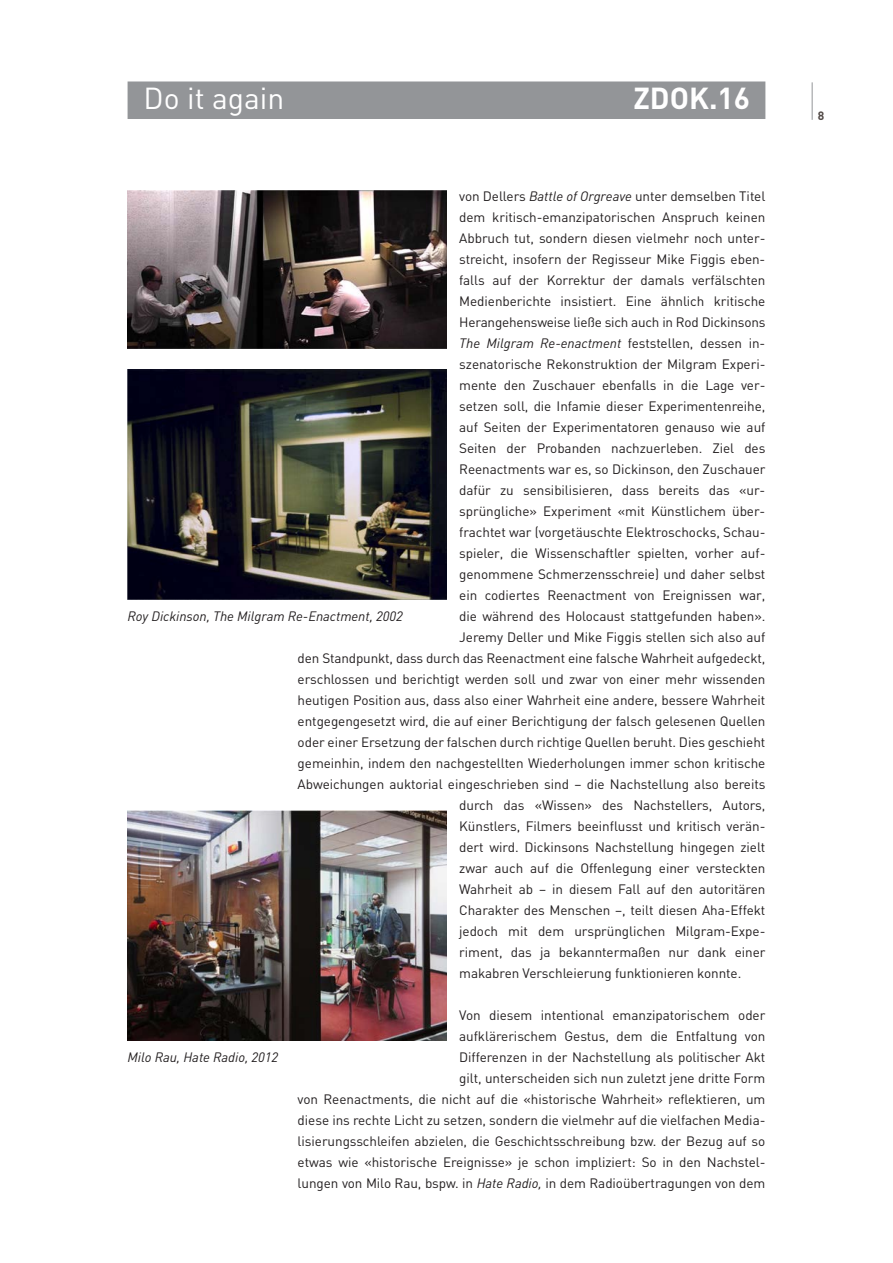
<style>
.page{position:relative;width:893px;height:1263px;background:#fff}
.page>*{position:absolute;margin:0;border:0;box-sizing:border-box;transform-origin:0 0}
.t1{font:30px "DIN Weber";color:#fff}
.t2{font:700 30px "DIN Weber";color:#fff}
.t3{font:13.5px/21px "DIN Weber";letter-spacing:-.005em;color:#231f20;text-align:right}
.t4{font:italic 13.5px "DIN Weber";letter-spacing:-.005em;color:#231f20}
.t5{font:700 12px "DIN Weber";color:#524a47}
.s1{font-style:italic}
.s2{font-style:normal}
</style>
<div class="page">
<div style="left:128px;top:81px;width:637px;height:38px;background:#939598"></div>
<hr style="left:812px;top:82px;width:1px;height:38px;background:#939598">
<img style="left:128px;top:369px;width:318px;height:231px">
<img style="left:128px;top:810px;width:318px;height:231px">
<img style="left:128px;top:191px;width:318px;height:157px">
<h1 class="t1" style="left:144px;top:80px;width:142px">Do it again</h1>
<h1 class="t2" style="left:633px;top:79px;width:118px">ZDOK.16</h1>
<p class="t3" style="left:459px;top:185px;width:308px">von Dellers <span class="s1">Battle of Orgreave</span> unter demselben Titel</p>
<p class="t3" style="left:459px;top:206px;width:308px">dem kritisch-emanzipatorischen Anspruch keinen</p>
<p class="t3" style="left:459px;top:227px;width:308px">Abbruch tut, sondern diesen vielmehr noch unter-</p>
<p class="t3" style="left:459px;top:248px;width:308px">streicht, insofern der Regisseur Mike Figgis eben-</p>
<p class="t3" style="left:459px;top:269px;width:308px">falls auf der Korrektur der damals verfälschten</p>
<p class="t3" style="left:459px;top:290px;width:308px">Medienberichte insistiert. Eine ähnlich kritische</p>
<p class="t3" style="left:459px;top:311px;width:308px">Herangehensweise ließe sich auch in Rod Dickinsons</p>
<p class="t4" style="left:459px;top:335px;width:306px">The Milgram Re-enactment <span class="s2">feststellen, dessen in-</span></p>
<p class="t3" style="left:459px;top:353px;width:308px">szenatorische Rekonstruktion der Milgram Experi-</p>
<p class="t3" style="left:459px;top:374px;width:306px">mente den Zuschauer ebenfalls in die Lage ver-</p>
<p class="t3" style="left:459px;top:395px;width:308px">setzen soll, die Infamie dieser Experimentenreihe,</p>
<p class="t3" style="left:459px;top:416px;width:308px">auf Seiten der Experimentatoren genauso wie auf</p>
<p class="t3" style="left:459px;top:437px;width:308px">Seiten der Probanden nachzuerleben. Ziel des</p>
<p class="t3" style="left:459px;top:458px;width:308px">Reenactments war es, so Dickinson, den Zuschauer</p>
<p class="t3" style="left:459px;top:479px;width:308px">dafür zu sensibilisieren, dass bereits das «ur-</p>
<p class="t3" style="left:459px;top:500px;width:308px">sprüngliche» Experiment «mit Künstlichem über-</p>
<p class="t3" style="left:459px;top:521px;width:308px">frachtet war (vorgetäuschte Elektroschocks, Schau-</p>
<p class="t3" style="left:459px;top:542px;width:306px">spieler, die Wissenschaftler spielten, vorher auf-</p>
<p class="t3" style="left:459px;top:563px;width:308px">genommene Schmerzensschreie) und daher selbst</p>
<p class="t3" style="left:459px;top:584px;width:308px">ein codiertes Reenactment von Ereignissen war,</p>
<p class="t3" style="left:459px;top:605px;width:308px">die während des Holocaust stattgefunden haben».</p>
<p class="t3" style="left:459px;top:627px;width:308px">Jeremy Deller und Mike Figgis stellen sich also auf</p>
<p class="t3" style="left:298px;top:648px;width:469px">den Standpunkt, dass durch das Reenactment eine falsche Wahrheit aufgedeckt,</p>
<p class="t3" style="left:298px;top:669px;width:469px">erschlossen und berichtigt werden soll und zwar von einer mehr wissenden</p>
<p class="t3" style="left:298px;top:690px;width:469px">heutigen Position aus, dass also einer Wahrheit eine andere, bessere Wahrheit</p>
<p class="t3" style="left:298px;top:711px;width:469px">entgegengesetzt wird, die auf einer Berichtigung der falsch gelesenen Quellen</p>
<p class="t3" style="left:298px;top:732px;width:469px">oder einer Ersetzung der falschen durch richtige Quellen beruht. Dies geschieht</p>
<p class="t3" style="left:298px;top:753px;width:469px">gemeinhin, indem den nachgestellten Wiederholungen immer schon kritische</p>
<p class="t3" style="left:298px;top:774px;width:469px">Abweichungen auktorial eingeschrieben sind – die Nachstellung also bereits</p>
<p class="t3" style="left:459px;top:795px;width:308px">durch das «Wissen» des Nachstellers, Autors,</p>
<p class="t3" style="left:459px;top:816px;width:308px">Künstlers, Filmers beeinflusst und kritisch verän-</p>
<p class="t3" style="left:459px;top:837px;width:308px">dert wird. Dickinsons Nachstellung hingegen zielt</p>
<p class="t3" style="left:459px;top:858px;width:308px">zwar auch auf die Offenlegung einer versteckten</p>
<p class="t3" style="left:459px;top:879px;width:308px">Wahrheit ab – in diesem Fall auf den autoritären</p>
<p class="t3" style="left:459px;top:900px;width:308px">Charakter des Menschen –, teilt diesen Aha-Effekt</p>
<p class="t3" style="left:459px;top:921px;width:306px">jedoch mit dem ursprünglichen Milgram-Expe-</p>
<p class="t3" style="left:459px;top:942px;width:308px">riment, das ja bekanntermaßen nur dank einer</p>
<p class="t3" style="left:459px;top:963px;width:284px">makabren Verschleierung funktionieren konnte.</p>
<p class="t3" style="left:298px;top:1005px;width:469px">Von diesem intentional emanzipatorischem oder<br>aufklärerischem Gestus, dem die Entfaltung von<br>Differenzen in der Nachstellung als politischer Akt<br>gilt, unterscheiden sich nun zuletzt jene dritte Form<br>von Reenactments, die nicht auf die «historische Wahrheit» reflektieren, um diese ins rechte Licht zu setzen, sondern die vielmehr auf die vielfachen Media&shy;lisierungsschleifen abzielen, die Geschichtsschreibung bzw. der Bezug auf so etwas wie «historische Ereignisse» je schon impliziert: So in den Nachstel&shy;lungen von Milo Rau, bspw. in <span class="s1">Hate Radio,</span> in dem Radioübertragungen von dem</p>
<p class="t4" style="left:128px;top:608px;width:277px">Roy Dickinson, The Milgram Re-Enactment, 2002</p>
<p class="t4" style="left:128px;top:1049px;width:152px">Milo Rau, Hate Radio, 2012</p>
<p class="t5" style="left:818px;top:108px;width:8px">8</p>
</div>
